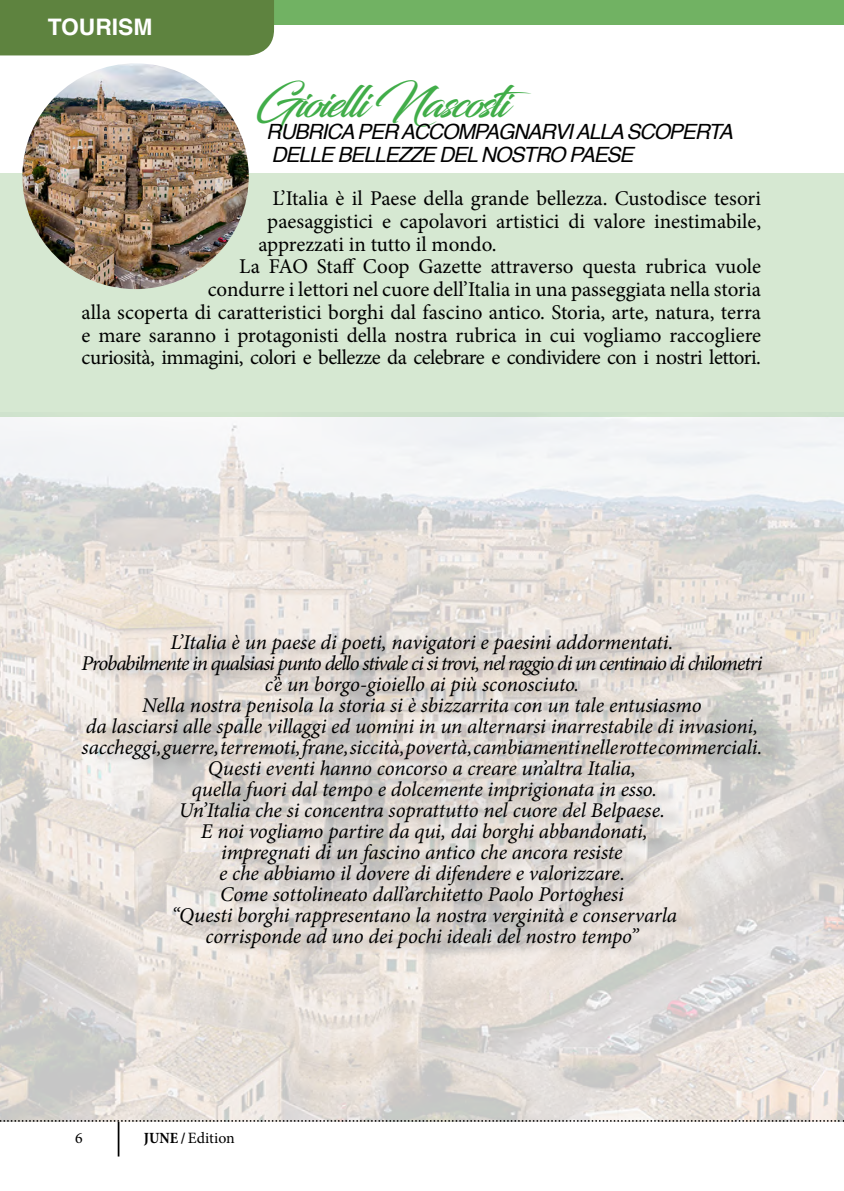
<style>
.page{position:relative;width:844px;height:1191px;background:#fff}
.page>*{position:absolute;margin:0;border:0;box-sizing:border-box;transform-origin:0 0}
.t1{font:43.75px "Blacksword";letter-spacing:-.05em;color:#41ad49}
.t2{font:700 22.75px "Helvetica";color:#fff}
.t3{font:italic 21px/21px "Minion Pro";letter-spacing:-.01em;color:#000;text-align:center}
.t4{font:21px "Minion Pro";letter-spacing:-.005em;color:#000}
.t5{font:21px "Minion Pro";letter-spacing:-.025em;color:#000}
.t6{font:italic 21px/22.8px "Helvetica";letter-spacing:-.05em;color:#000}
.t7{font:15.75px "Minion Pro";color:#000}
.s1{font-weight:700;font-stretch:condensed}
</style>
<div class="page">
<img style="left:0;top:417px;width:843px;height:703px">
<div style="left:0;top:174px;width:843px;height:243px;background:#d6e8d2"></div>
<hr style="left:118px;top:1121px;width:1px;height:35px;background:#000">
<svg style="left:0;top:1120px;width:844px;height:1px"></svg>
<div style="left:90px;top:629px;width:697px;height:333px;background:#000;opacity:.32"></div>
<svg style="left:843px;top:0;width:1px;height:25px"></svg>
<div style="left:239px;top:0;width:604px;height:25px;background:#71b263"></div>
<div style="left:0;top:0;width:274px;height:55px;background:#5e833f"></div>
<img style="left:22px;top:63px;width:227px;height:226px;border-radius:113px">
<p class="t2" style="left:48px;top:8px;width:106px">TOURISM</p>
<h1 class="t1" style="left:256px;top:76px;width:278px">Gioielli Nascosti</h1>
<p class="t6" style="left:266px;top:121px;width:468px">RUBRICA PER ACCOMPAGNARVI ALLA SCOPERTA<br>DELLE BELLEZZE DEL NOSTRO PAESE</p>
<p class="t4" style="left:272px;top:184px;width:490px">L’Italia è il Paese della grande bellezza. Custodisce tesori</p>
<p class="t4" style="left:267px;top:207px;width:495px">paesaggistici e capolavori artistici di valore inestimabile,</p>
<p class="t4" style="left:258px;top:230px;width:239px">apprezzati in tutto il mondo.</p>
<p class="t4" style="left:239px;top:253px;width:523px">La FAO Staff Coop Gazette attraverso questa rubrica vuole</p>
<p class="t4" style="left:208px;top:275px;width:554px">condurre i lettori nel cuore dell’Italia in una passeggiata nella storia</p>
<p class="t4" style="left:82px;top:298px;width:680px">alla scoperta di caratteristici borghi dal fascino antico. Storia, arte, natura, terra</p>
<p class="t4" style="left:82px;top:321px;width:681px">e mare saranno i protagonisti della nostra rubrica in cui vogliamo raccogliere</p>
<p class="t5" style="left:82px;top:343px;width:680px">curiosità, immagini, colori e bellezze da celebrare e condividere con i nostri lettori.</p>
<p class="t3" style="left:82px;top:631px;width:682px">L’Italia è un paese di poeti, navigatori e paesini addormentati.<br>Probabilmente in qualsiasi punto dello stivale ci si trovi, nel raggio di un centinaio di chilometri c’è un borgo-gioiello ai più sconosciuto.<br>Nella nostra penisola la storia si è sbizzarrita con un tale entusiasmo<br>da lasciarsi alle spalle villaggi ed uomini in un alternarsi inarrestabile di invasioni, saccheggi, guerre, terremoti, frane, siccità, povertà, cambiamenti nelle rotte commerciali.<br>Questi eventi hanno concorso a creare un’altra Italia,<br>quella fuori dal tempo e dolcemente imprigionata in esso.<br>Un’Italia che si concentra soprattutto nel cuore del Belpaese.<br>E noi vogliamo partire da qui, dai borghi abbandonati,<br>impregnati di un fascino antico che ancora resiste<br>e che abbiamo il dovere di difendere e valorizzare.<br>Come sottolineato dall’architetto Paolo Portoghesi<br>“Questi borghi rappresentano la nostra verginità e conservarla<br>corrisponde ad uno dei pochi ideali del nostro tempo”</p>
<p class="t7" style="left:75px;top:1127px;width:9px">6</p>
<p class="t7" style="left:144px;top:1127px;width:92px"><span class="s1">JUNE /</span>Edition</p>
</div>
